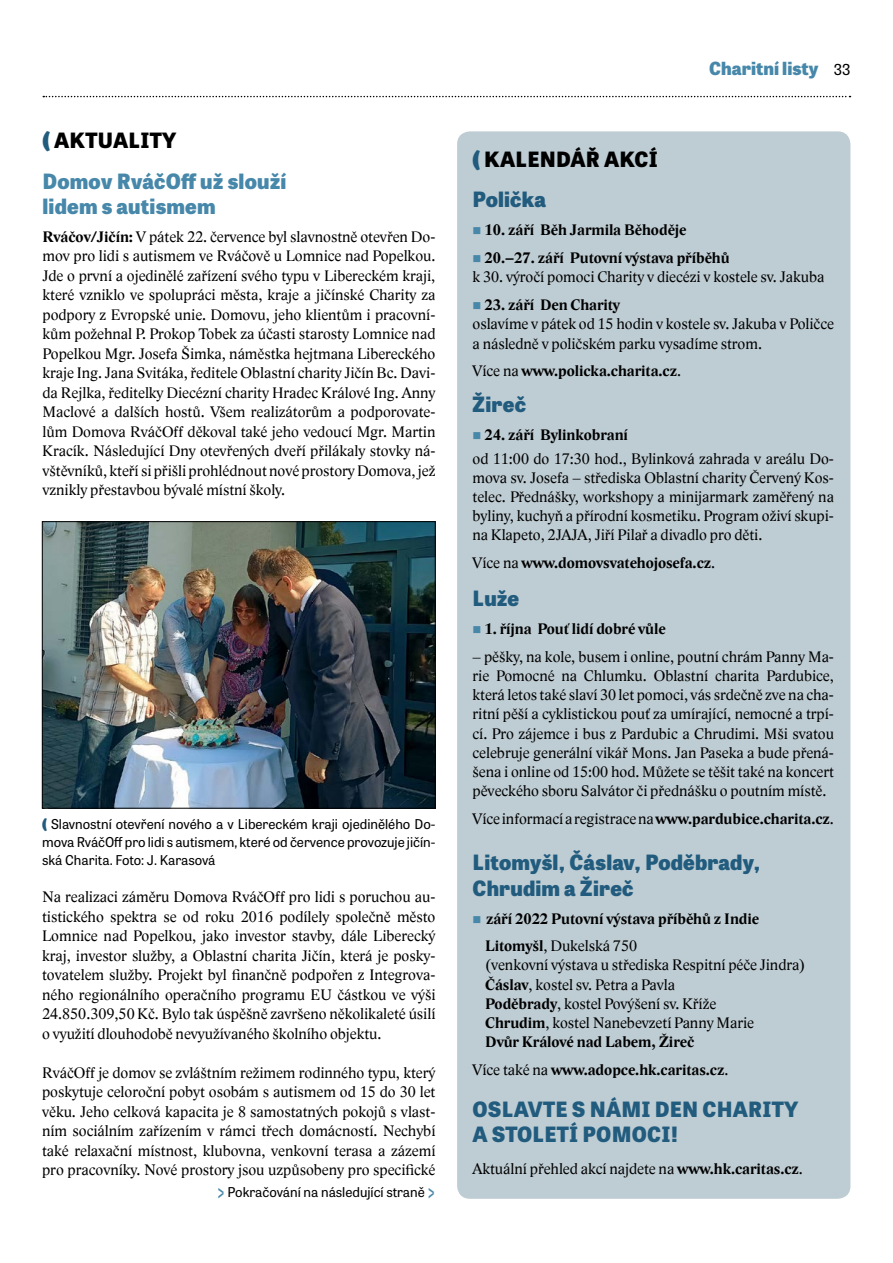
<style>
.page{position:relative;width:893px;height:1263px;background:#fff}
.page>*{position:absolute;margin:0;border:0;box-sizing:border-box;transform-origin:0 0}
.t1{font:800 21px/25.2px "Tablet Gothic";letter-spacing:.01em;color:#215b7d}
.t2{font:800 21px/25.2px "Tablet Gothic";letter-spacing:.01em;color:#4788aa}
.t3{font:800 21px/40px "Tablet Gothic";letter-spacing:.01em;color:#000}
.t4{font:800 18px "Tablet Gothic";color:#4788aa}
.t5{font:15.75px/19.5px "Lido STFCE";color:#000;text-align:justify}
.t6{font:700 15.75px/27.8px "Lido STFCE";color:#000}
.t7{font:13.5px/18px "Tablet Gothic";color:#000;text-align:justify}
.s1{color:#215b7d}
.s2{font-weight:700}
.s3{font-weight:800;color:#215b7d}
.s4{font-size:27px;color:#4788aa}
.s5{font-weight:400;font-size:15px;color:#000}
.s6{color:#4788aa}
.s7{font-weight:400}
</style>
<div class="page">
<svg style="left:43px;top:96px;width:807px;height:1px"></svg>
<div style="left:457px;top:131px;width:393px;height:1068px;background:#beccd3;border-radius:13px"></div>
<img style="left:44px;top:523px;width:389px;height:283px">
<div style="left:42px;top:521px;width:393px;height:287px;border:1px solid #000"></div>
<h1 class="t3" style="left:43px;top:120px;width:135px"><span class="s1">(</span> AKTUALITY</h1>
<h1 class="t2" style="left:43px;top:167px;width:245px">Domov RváčOff už slouží lidem s autismem</h1>
<p class="t5" style="left:43px;top:227px;width:394px"><span class="s2">Rváčov/Jičín:</span> V pátek 22. července byl slavnostně otevřen Do&shy;mov pro lidi s autismem ve Rváčově u Lomnice nad Popelkou.<br>Jde o první a ojedinělé zařízení svého typu v Libereckém kraji, které vzniklo ve spolupráci města, kraje a jičínské Charity za podpory z Evropské unie. Domovu, jeho klientům i pracovní&shy;kům požehnal P. Prokop Tobek za účasti starosty Lomnice nad Popelkou Mgr. Josefa Šimka, náměstka hejtmana Libereckého kraje Ing. Jana Svitáka, ředitele Oblastní charity Jičín Bc. Davi&shy;da Rejlka, ředitelky Diecézní charity Hradec Králové Ing. Anny Maclové a dalších hostů. Všem realizátorům a podporovate&shy;lům Domova RváčOff děkoval také jeho vedoucí Mgr. Martin Kracík. Následující Dny otevřených dveří přilákaly stovky ná&shy;vštěvníků, kteří si přišli prohlédnout nové prostory Domova, jež vznikly přestavbou bývalé místní školy.</p>
<p class="t7" style="left:42px;top:815px;width:395px"><span class="s3">(</span> Slavnostní otevření nového a v Libereckém kraji ojedinělého Do&shy;mova RváčOff pro lidi s autismem, které od července provozuje jičín&shy;ská Charita. Foto: J. Karasová</p>
<p class="t5" style="left:42px;top:887px;width:395px">Na realizaci záměru Domova RváčOff pro lidi s poruchou au&shy;tistického spektra se od roku 2016 podílely společně město Lomnice nad Popelkou, jako investor stavby, dále Liberecký kraj, investor služby, a Oblastní charita Jičín, která je posky&shy;tovatelem služby. Projekt byl finančně podpořen z Integrova&shy;ného regionálního operačního programu EU částkou ve výši 24.850.309,50 Kč. Bylo tak úspěšně završeno několikaleté úsilí o využití dlouhodobě nevyužívaného školního objektu.</p>
<p class="t5" style="left:42px;top:1063px;width:395px">RváčOff je domov se zvláštním režimem rodinného typu, který poskytuje celoroční pobyt osobám s autismem od 15 do 30 let věku. Jeho celková kapacita je 8 samostatných pokojů s vlast&shy;ním sociálním zařízením v rámci třech domácností. Nechybí také relaxační místnost, klubovna, venkovní terasa a zázemí pro pracovníky. Nové prostory jsou uzpůsobeny pro specifické</p>
<p class="t7" style="left:217px;top:1183px;width:220px"><span class="s4">&gt;</span> Pokračování na následující straně <span class="s4">&gt;</span></p>
<p class="t4" style="left:709px;top:55px;width:143px">Charitní listy <span class="s5">33</span></p>
<h1 class="t3" style="left:472px;top:138px;width:187px"><span class="s1">(</span> KALENDÁŘ AKCÍ<br><span class="s1">Polička</span></h1>
<p class="t6" style="left:472px;top:216px;width:215px"><span class="s6">■</span> 10. září Běh Jarmila Běhoděje</p>
<p class="t5" style="left:472px;top:248px;width:353px"><span class="s6">■</span> <span class="s2">20.–27. září Putovní výstava příběhů<br></span>k 30. výročí pomoci Charity v diecézi v kostele sv. Jakuba</p>
<p class="t5" style="left:472px;top:295px;width:363px;text-align:left"><span class="s6">■</span> <span class="s2">23. září Den Charity<br></span>oslavíme v pátek od 15 hodin v kostele sv. Jakuba v Poličce a následně v poličském parku vysadíme strom.</p>
<p class="t6" style="left:472px;top:357px;width:210px"><span class="s7">Více na</span> www.policka.charita.cz<span class="s7">.</span></p>
<h1 class="t1" style="left:472px;top:391px;width:55px">Žireč</h1>
<p class="t5" style="left:472px;top:423px;width:363px;line-height:23.4px"><span class="s6">■</span> <span class="s2">24. září Bylinkobraní<br></span>od 11:00 do 17:30 hod., Bylinková zahrada v areálu Do-</p>
<p class="t5" style="left:472px;top:468px;width:363px">mova sv. Josefa – střediska Oblastní charity Červený Kos&shy;telec. Přednášky, workshopy a minijarmark zaměřený na byliny, kuchyň a přírodní kosmetiku. Program oživí skupi&shy;na Klapeto, 2JAJA, Jiří Pilař a divadlo pro děti.</p>
<p class="t6" style="left:472px;top:549px;width:244px"><span class="s7">Více na</span> www.domovsvatehojosefa.cz<span class="s7">.</span></p>
<h1 class="t1" style="left:472px;top:585px;width:48px">Luže</h1>
<p class="t6" style="left:472px;top:615px;width:195px"><span class="s6">■</span> 1. října Pouť lidí dobré vůle</p>
<p class="t5" style="left:472px;top:647px;width:363px">– pěšky, na kole, busem i online, poutní chrám Panny Ma&shy;rie Pomocné na Chlumku. Oblastní charita Pardubice, která letos také slaví 30 let pomoci, vás srdečně zve na cha&shy;ritní pěší a cyklistickou pouť za umírající, nemocné a trpí&shy;cí. Pro zájemce i bus z Pardubic a Chrudimi. Mši svatou celebruje generální vikář Mons. Jan Paseka a bude přená&shy;šena i online od 15:00 hod. Můžete se těšit také na koncert pěveckého sboru Salvátor či přednášku o poutním místě.</p>
<p class="t5" style="left:472px;top:809px;width:363px">Více informací aregistrace na <span class="s2">www.pardubice.charita.cz</span>.</p>
<h1 class="t1" style="left:472px;top:849px;width:289px">Litomyšl, Čáslav, Poděbrady,<br>Chrudim a Žireč</h1>
<p class="t6" style="left:485px;top:905px;width:275px;text-indent:-13px"><span class="s6">■</span> září 2022 Putovní výstava příběhů z Indie<br>Litomyšl<span class="s7">, Dukelská 750</span></p>
<p class="t5" style="left:485px;top:956px;width:321px;text-align:left">(venkovní výstava u střediska Respitní péče Jindra)<br><span class="s2">Čáslav</span>, kostel sv. Petra a Pavla<br><span class="s2">Poděbrady</span>, kostel Povýšení sv. Kříže<br><span class="s2">Chrudim</span>, kostel Nanebevzetí Panny Marie<br><span class="s2">Dvůr Králové nad Labem, Žireč</span></p>
<p class="t6" style="left:472px;top:1056px;width:257px"><span class="s7">Více také na</span> www.adopce.hk.caritas.cz<span class="s7">.</span></p>
<h1 class="t1" style="left:472px;top:1096px;width:327px">OSLAVTE S NÁMI DEN CHARITY<br>A STOLETÍ POMOCI!</h1>
<p class="t5" style="left:472px;top:1159px;width:332px">Aktuální přehled akcí najdete na <span class="s2">www.hk.caritas.cz</span>.</p>
</div>
